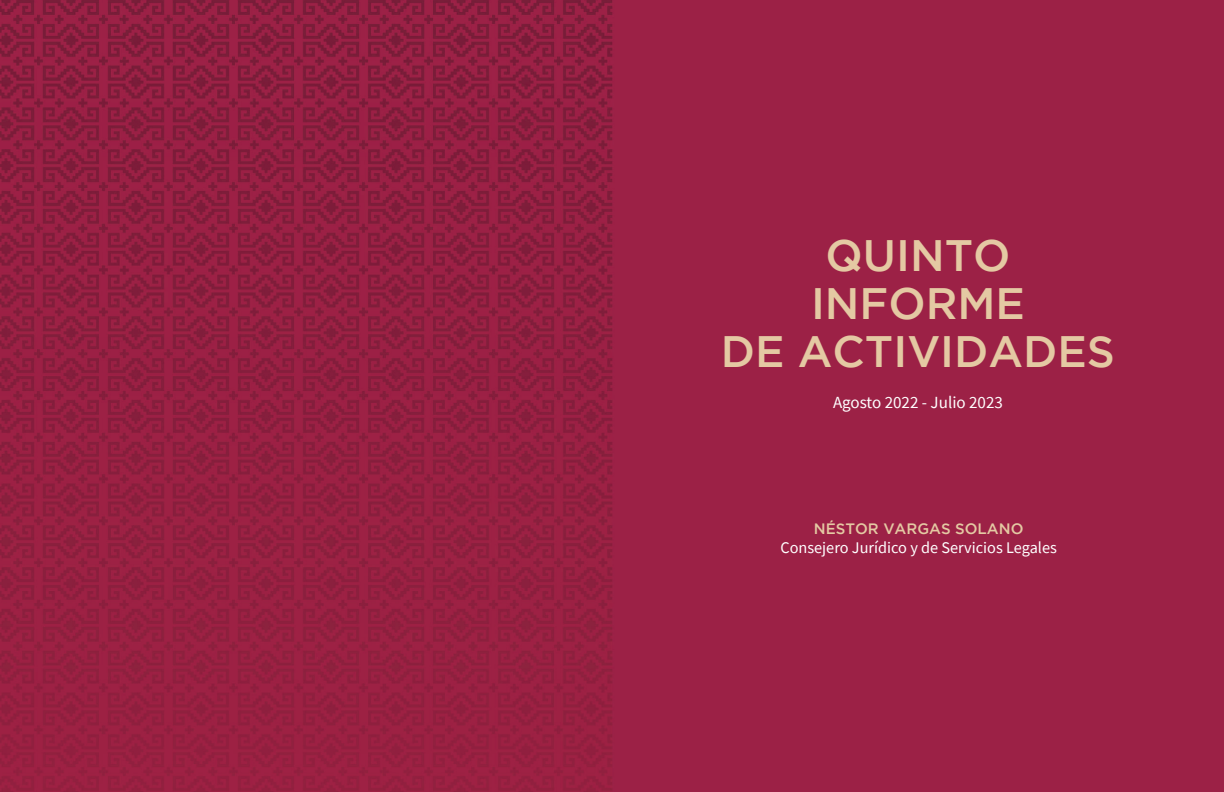
<style>
.page{position:relative;width:1224px;height:792px;background:#fff}
.page>*{position:absolute;margin:0;border:0;box-sizing:border-box;transform-origin:0 0}
.t1{font:500 43.9px/48px "Gotham";color:#e4c9a3;text-align:center}
.t2{font:17px "Source Sans Pro";color:#fff}
.t3{font:16.3px "Source Sans Pro";color:#fff}
.t4{font:500 15px "Gotham";color:#e4c9a3}
</style>
<div class="page">
<img style="left:0;top:0;width:1224px;height:792px">
<h1 class="t1" style="left:721px;top:230px;width:396px">QUINTO<br>INFORME<br>DE ACTIVIDADES</h1>
<p class="t2" style="left:833px;top:391px;width:171px">Agosto 2022 - Julio 2023</p>
<p class="t4" style="left:814px;top:520px;width:211px">NÉSTOR VARGAS SOLANO</p>
<p class="t3" style="left:780px;top:538px;width:278px">Consejero Jurídico y de Servicios Legales</p>
</div>
